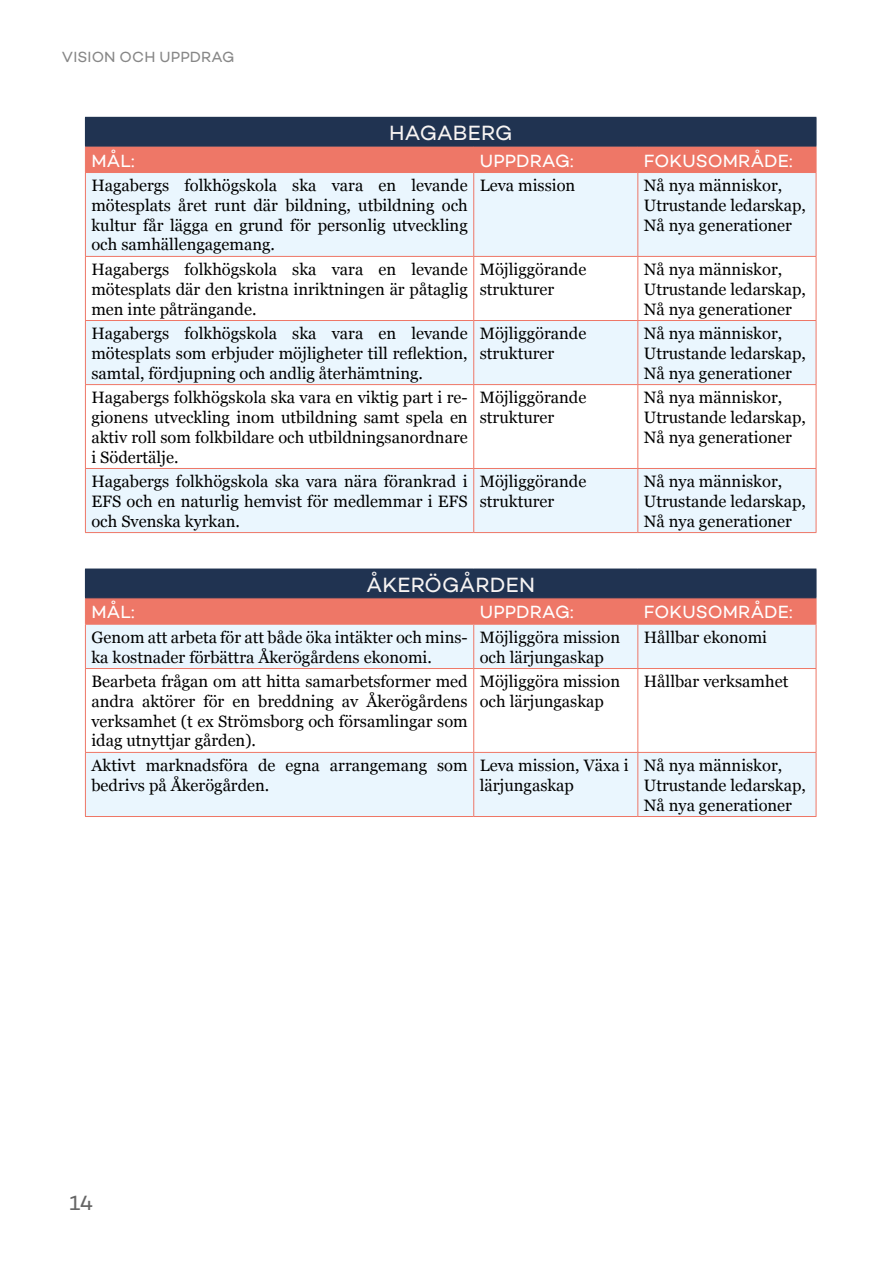
<style>
.page{position:relative;width:893px;height:1263px;background:#fff}
.page>*{position:absolute;margin:0;border:0;box-sizing:border-box;transform-origin:0 0}
.t1{font:21px "Campton";letter-spacing:.01em;color:#f7f4f3}
.t2{font:21px "Campton";color:#666}
.t3{font:18px "Campton";letter-spacing:.01em;color:#fff}
.t4{font:16.5px/19.8px "Georgia";color:#000}
.t5{font:15px "Campton";letter-spacing:.01em;color:#878787}
</style>
<div class="page">
<svg style="left:86px;top:173px;width:730px;height:359px;fill:#eaf6fe"></svg>
<hr style="left:85px;top:173px;width:1px;height:83px;background:#ee7767">
<hr style="left:473px;top:173px;width:1px;height:83px;background:#ee7767">
<hr style="left:637px;top:173px;width:1px;height:83px;background:#ee7767">
<hr style="left:816px;top:173px;width:1px;height:83px;background:#ee7767">
<hr style="left:85px;top:257px;width:1px;height:63px;background:#ee7767">
<hr style="left:85px;top:256px;width:389px;height:1px;background:#ee7767">
<hr style="left:474px;top:256px;width:164px;height:1px;background:#ee7767">
<hr style="left:638px;top:256px;width:178px;height:1px;background:#ee7767">
<hr style="left:473px;top:257px;width:1px;height:63px;background:#ee7767">
<hr style="left:637px;top:257px;width:1px;height:63px;background:#ee7767">
<hr style="left:816px;top:257px;width:1px;height:63px;background:#ee7767">
<hr style="left:85px;top:321px;width:1px;height:63px;background:#ee7767">
<hr style="left:85px;top:320px;width:389px;height:1px;background:#ee7767">
<hr style="left:474px;top:320px;width:164px;height:1px;background:#ee7767">
<hr style="left:638px;top:320px;width:178px;height:1px;background:#ee7767">
<hr style="left:473px;top:321px;width:1px;height:63px;background:#ee7767">
<hr style="left:637px;top:321px;width:1px;height:63px;background:#ee7767">
<hr style="left:816px;top:321px;width:1px;height:63px;background:#ee7767">
<hr style="left:85px;top:385px;width:1px;height:83px;background:#ee7767">
<hr style="left:85px;top:384px;width:389px;height:1px;background:#ee7767">
<hr style="left:474px;top:384px;width:164px;height:1px;background:#ee7767">
<hr style="left:638px;top:384px;width:178px;height:1px;background:#ee7767">
<hr style="left:473px;top:385px;width:1px;height:83px;background:#ee7767">
<hr style="left:637px;top:385px;width:1px;height:83px;background:#ee7767">
<hr style="left:816px;top:385px;width:1px;height:83px;background:#ee7767">
<hr style="left:85px;top:469px;width:1px;height:63px;background:#ee7767">
<hr style="left:85px;top:468px;width:389px;height:1px;background:#ee7767">
<hr style="left:474px;top:468px;width:164px;height:1px;background:#ee7767">
<hr style="left:638px;top:468px;width:178px;height:1px;background:#ee7767">
<hr style="left:473px;top:469px;width:1px;height:63px;background:#ee7767">
<hr style="left:637px;top:469px;width:1px;height:63px;background:#ee7767">
<hr style="left:816px;top:469px;width:1px;height:63px;background:#ee7767">
<hr style="left:85px;top:532px;width:389px;height:1px;background:#ee7767">
<hr style="left:474px;top:532px;width:164px;height:1px;background:#ee7767">
<hr style="left:638px;top:532px;width:178px;height:1px;background:#ee7767">
<hr style="left:85px;top:117px;width:389px;height:1px;background:#203351">
<hr style="left:474px;top:117px;width:164px;height:1px;background:#203351">
<hr style="left:638px;top:117px;width:178px;height:1px;background:#203351">
<svg style="left:85px;top:118px;width:732px;height:55px;background:#83535b"></svg>
<hr style="left:85px;top:146px;width:389px;height:1px;background:#203351">
<hr style="left:474px;top:146px;width:164px;height:1px;background:#203351">
<hr style="left:638px;top:146px;width:178px;height:1px;background:#203351">
<svg style="left:86px;top:625px;width:730px;height:191px;fill:#eaf6fe"></svg>
<hr style="left:85px;top:625px;width:1px;height:43px;background:#ee7767">
<hr style="left:85px;top:624px;width:389px;height:1px;background:#ee7767">
<hr style="left:474px;top:624px;width:164px;height:1px;background:#ee7767">
<hr style="left:638px;top:624px;width:178px;height:1px;background:#ee7767">
<hr style="left:473px;top:625px;width:1px;height:43px;background:#ee7767">
<hr style="left:637px;top:625px;width:1px;height:43px;background:#ee7767">
<hr style="left:816px;top:625px;width:1px;height:43px;background:#ee7767">
<hr style="left:85px;top:669px;width:1px;height:83px;background:#ee7767">
<hr style="left:85px;top:668px;width:389px;height:1px;background:#ee7767">
<hr style="left:474px;top:668px;width:164px;height:1px;background:#ee7767">
<hr style="left:638px;top:668px;width:178px;height:1px;background:#ee7767">
<hr style="left:473px;top:669px;width:1px;height:83px;background:#ee7767">
<hr style="left:637px;top:669px;width:1px;height:83px;background:#ee7767">
<hr style="left:816px;top:669px;width:1px;height:83px;background:#ee7767">
<hr style="left:85px;top:753px;width:1px;height:63px;background:#ee7767">
<hr style="left:85px;top:752px;width:389px;height:1px;background:#ee7767">
<hr style="left:474px;top:752px;width:164px;height:1px;background:#ee7767">
<hr style="left:638px;top:752px;width:178px;height:1px;background:#ee7767">
<hr style="left:473px;top:753px;width:1px;height:63px;background:#ee7767">
<hr style="left:637px;top:753px;width:1px;height:63px;background:#ee7767">
<hr style="left:816px;top:753px;width:1px;height:63px;background:#ee7767">
<hr style="left:85px;top:816px;width:389px;height:1px;background:#ee7767">
<hr style="left:474px;top:816px;width:164px;height:1px;background:#ee7767">
<hr style="left:638px;top:816px;width:178px;height:1px;background:#ee7767">
<svg style="left:85px;top:569px;width:732px;height:55px;background:#81535b"></svg>
<hr style="left:85px;top:597px;width:389px;height:1px;background:#203351">
<hr style="left:474px;top:597px;width:164px;height:1px;background:#203351">
<hr style="left:638px;top:597px;width:178px;height:1px;background:#203351">
<p class="t5" style="left:62px;top:47px;width:174px">VISION OCH UPPDRAG</p>
<p class="t1" style="left:389px;top:120px;width:125px">HAGABERG</p>
<p class="t3" style="left:92px;top:149px;width:45px">MÅL:</p>
<p class="t3" style="left:480px;top:149px;width:95px">UPPDRAG:</p>
<p class="t3" style="left:644px;top:149px;width:150px">FOKUSOMRÅDE:</p>
<p class="t4" style="left:91px;top:175px;width:378px;text-align:justify">Hagabergs folkhögskola ska vara en levande mötesplats året runt där bildning, utbildning och kultur får lägga en grund för personlig utveckling och samhällengagemang.</p>
<p class="t4" style="left:480px;top:175px;width:97px">Leva mission</p>
<p class="t4" style="left:644px;top:175px;width:164px">Nå nya människor,<br>Utrustande ledarskap,<br>Nå nya generationer</p>
<p class="t4" style="left:91px;top:259px;width:378px;text-align:justify">Hagabergs folkhögskola ska vara en levande mötesplats där den kristna inriktningen är påtaglig men inte påträngande.</p>
<p class="t4" style="left:480px;top:259px;width:108px">Möjliggörande strukturer</p>
<p class="t4" style="left:644px;top:259px;width:164px">Nå nya människor,<br>Utrustande ledarskap,<br>Nå nya generationer</p>
<p class="t4" style="left:91px;top:323px;width:378px;text-align:justify">Hagabergs folkhögskola ska vara en levande mötesplats som erbjuder möjligheter till reflektion, samtal, fördjupning och andlig återhämtning.</p>
<p class="t4" style="left:480px;top:323px;width:108px">Möjliggörande strukturer</p>
<p class="t4" style="left:644px;top:323px;width:164px">Nå nya människor,<br>Utrustande ledarskap,<br>Nå nya generationer</p>
<p class="t4" style="left:91px;top:387px;width:378px;text-align:justify">Hagabergs folkhögskola ska vara en viktig part i re&shy;gionens utveckling inom utbildning samt spela en aktiv roll som folkbildare och utbildningsanordnare i Södertälje.</p>
<p class="t4" style="left:480px;top:387px;width:108px">Möjliggörande strukturer</p>
<p class="t4" style="left:644px;top:387px;width:164px">Nå nya människor,<br>Utrustande ledarskap,<br>Nå nya generationer</p>
<p class="t4" style="left:91px;top:471px;width:378px;text-align:justify">Hagabergs folkhögskola ska vara nära förankrad i EFS och en naturlig hemvist för medlemmar i EFS och Svenska kyrkan.</p>
<p class="t4" style="left:480px;top:471px;width:108px">Möjliggörande strukturer</p>
<p class="t4" style="left:644px;top:471px;width:164px">Nå nya människor,<br>Utrustande ledarskap,<br>Nå nya generationer</p>
<p class="t1" style="left:366px;top:571px;width:170px">ÅKERÖGÅRDEN</p>
<p class="t3" style="left:92px;top:601px;width:45px">MÅL:</p>
<p class="t3" style="left:480px;top:601px;width:95px">UPPDRAG:</p>
<p class="t3" style="left:644px;top:601px;width:150px">FOKUSOMRÅDE:</p>
<p class="t4" style="left:91px;top:626px;width:378px">Genom att arbeta för att både öka intäkter och mins&shy;ka kostnader förbättra Åkerögårdens ekonomi.</p>
<p class="t4" style="left:480px;top:626px;width:142px">Möjliggöra mission och lärjungaskap</p>
<p class="t4" style="left:644px;top:626px;width:125px">Hållbar ekonomi</p>
<p class="t4" style="left:91px;top:671px;width:378px;text-align:justify">Bearbeta frågan om att hitta samarbetsformer med andra aktörer för en breddning av Åkerögårdens verksamhet (t ex Strömsborg och församlingar som idag utnyttjar gården).</p>
<p class="t4" style="left:480px;top:671px;width:142px">Möjliggöra mission och lärjungaskap</p>
<p class="t4" style="left:644px;top:671px;width:146px">Hållbar verksamhet</p>
<p class="t4" style="left:91px;top:755px;width:378px">Aktivt marknadsföra de egna arrangemang som bedrivs på Åkerögården.</p>
<p class="t4" style="left:480px;top:755px;width:150px">Leva mission, Växa i lärjungaskap</p>
<p class="t4" style="left:644px;top:755px;width:164px">Nå nya människor,<br>Utrustande ledarskap,<br>Nå nya generationer</p>
<p class="t2" style="left:69px;top:1190px;width:25px">14</p>
</div>
